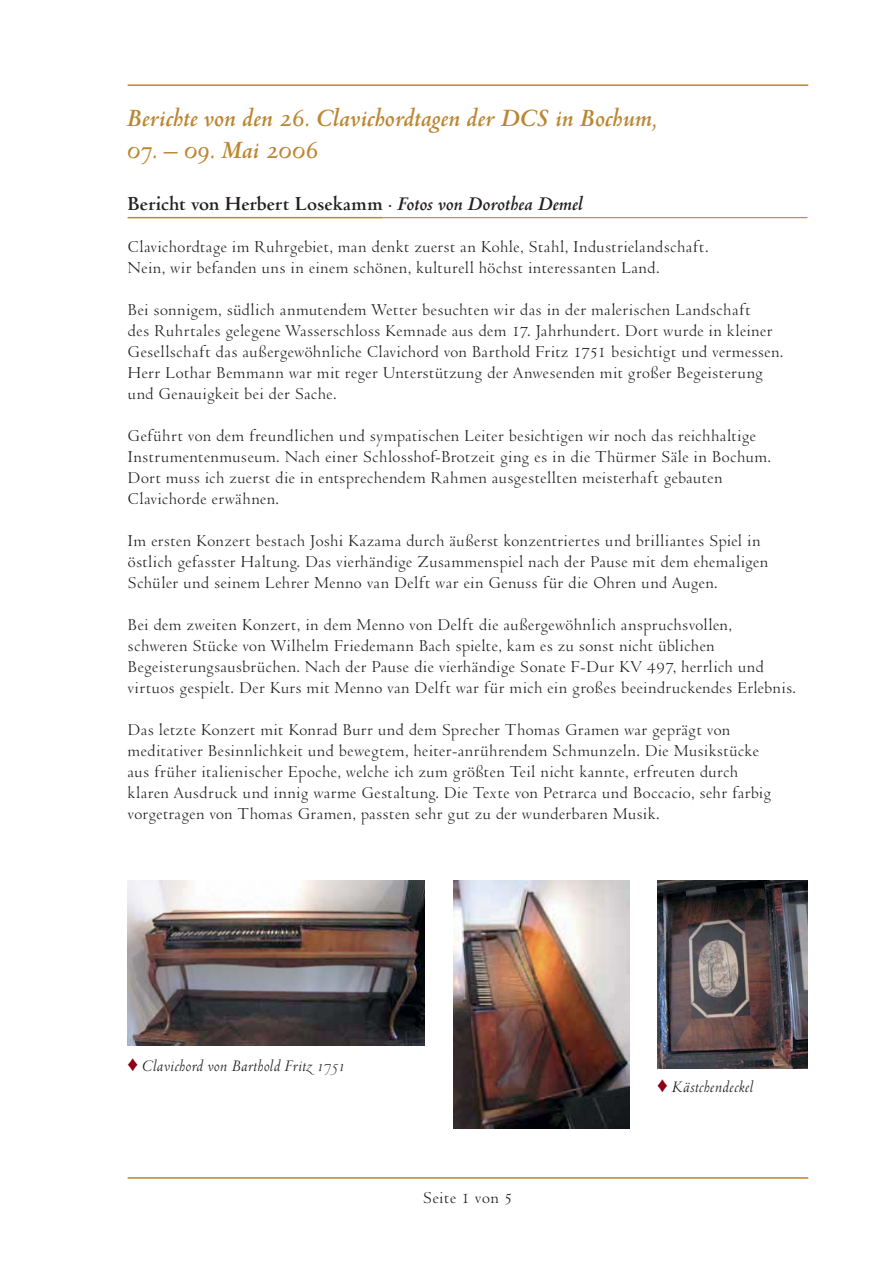
<style>
.page{position:relative;width:893px;height:1263px;background:#fff}
.page>*{position:absolute;margin:0;border:0;box-sizing:border-box;transform-origin:0 0}
.t1{font:italic 700 27px "Venetian 301 BT";color:#bb8632}
.t2{font:700 21px "Venetian 301 BT";color:#231f20}
.t3{font:18px/21px "Venetian 301 BT";color:#231f20}
.t4{font:italic 18px "Venetian 301 BT";letter-spacing:-.005em;color:#231f20}
.s1{font-style:italic}
.s2{color:#8b0017}
</style>
<div class="page">
<hr style="left:128px;top:84px;width:680px;height:2px;background:#bb8632">
<hr style="left:128px;top:1177px;width:680px;height:2px;background:#bb8632">
<hr style="left:128px;top:217px;width:255px;height:1px;background:#bb8632">
<hr style="left:383px;top:217px;width:424px;height:1px;background:#bb8632">
<img style="left:128px;top:880px;width:297px;height:166px">
<img style="left:453px;top:880px;width:176px;height:249px">
<img style="left:657px;top:880px;width:150px;height:188px">
<h1 class="t1" style="left:128px;top:107px;width:531px">Berichte von den 26. Clavichordtagen der DCS in Bochum,</h1>
<h1 class="t1" style="left:128px;top:138px;width:192px">07. – 09. Mai 2006</h1>
<p class="t2" style="left:128px;top:195px;width:457px">Bericht von Herbert Losekamm <span class="s1">· Fotos von Dorothea Demel</span></p>
<p class="t3" style="left:128px;top:238px;width:583px">Clavichordtage im Ruhrgebiet, man denkt zuerst an Kohle, Stahl, Industrielandschaft.<br>Nein, wir befanden uns in einem schönen, kulturell höchst interessanten Land.</p>
<p class="t3" style="left:128px;top:301px;width:657px">Bei sonnigem, südlich anmutendem Wetter besuchten wir das in der malerischen Landschaft<br>des Ruhrtales gelegene Wasserschloss Kemnade aus dem 17. Jahrhundert. Dort wurde in kleiner Gesellschaft das außergewöhnliche Clavichord von Barthold Fritz 1751 besichtigt und vermessen.<br>Herr Lothar Bemmann war mit reger Unterstützung der Anwesenden mit großer Begeisterung und Genauigkeit bei der Sache.</p>
<p class="t3" style="left:128px;top:427px;width:645px">Geführt von dem freundlichen und sympatischen Leiter besichtigen wir noch das reichhaltige Instrumentenmuseum. Nach einer Schlosshof-Brotzeit ging es in die Thürmer Säle in Bochum.<br>Dort muss ich zuerst die in entsprechendem Rahmen ausgestellten meisterhaft gebauten Clavichorde erwähnen.</p>
<p class="t3" style="left:128px;top:532px;width:642px">Im ersten Konzert bestach Joshi Kazama durch äußerst konzentriertes und brilliantes Spiel in östlich gefasster Haltung. Das vierhändige Zusammenspiel nach der Pause mit dem ehemaligen<br>Schüler und seinem Lehrer Menno van Delft war ein Genuss für die Ohren und Augen.</p>
<p class="t3" style="left:128px;top:616px;width:670px">Bei dem zweiten Konzert, in dem Menno von Delft die außergewöhnlich anspruchsvollen, schweren Stücke von Wilhelm Friedemann Bach spielte, kam es zu sonst nicht üblichen Begeisterungsausbrüchen. Nach der Pause die vierhändige Sonate F-Dur KV 497, herrlich und virtuos gespielt. Der Kurs mit Menno van Delft war für mich ein großes beeindruckendes Erlebnis.</p>
<p class="t3" style="left:128px;top:721px;width:645px">Das letzte Konzert mit Konrad Burr und dem Sprecher Thomas Gramen war geprägt von meditativer Besinnlichkeit und bewegtem, heiter-anrührendem Schmunzeln. Die Musikstücke aus früher italienischer Epoche, welche ich zum größten Teil nicht kannte, erfreuten durch klaren Ausdruck und innig warme Gestaltung. Die Texte von Petrarca und Boccacio, sehr farbig vorgetragen von Thomas Gramen, passten sehr gut zu der wunderbaren Musik.</p>
<p class="t4" style="left:127px;top:1058px;width:220px"><span class="s2">♦</span> Clavichord von Barthold Fritz 1751</p>
<p class="t3" style="left:423px;top:1189px;width:92px">Seite 1 von 5</p>
<p class="t4" style="left:657px;top:1079px;width:98px"><span class="s2">♦</span> Kästchendeckel</p>
</div>
